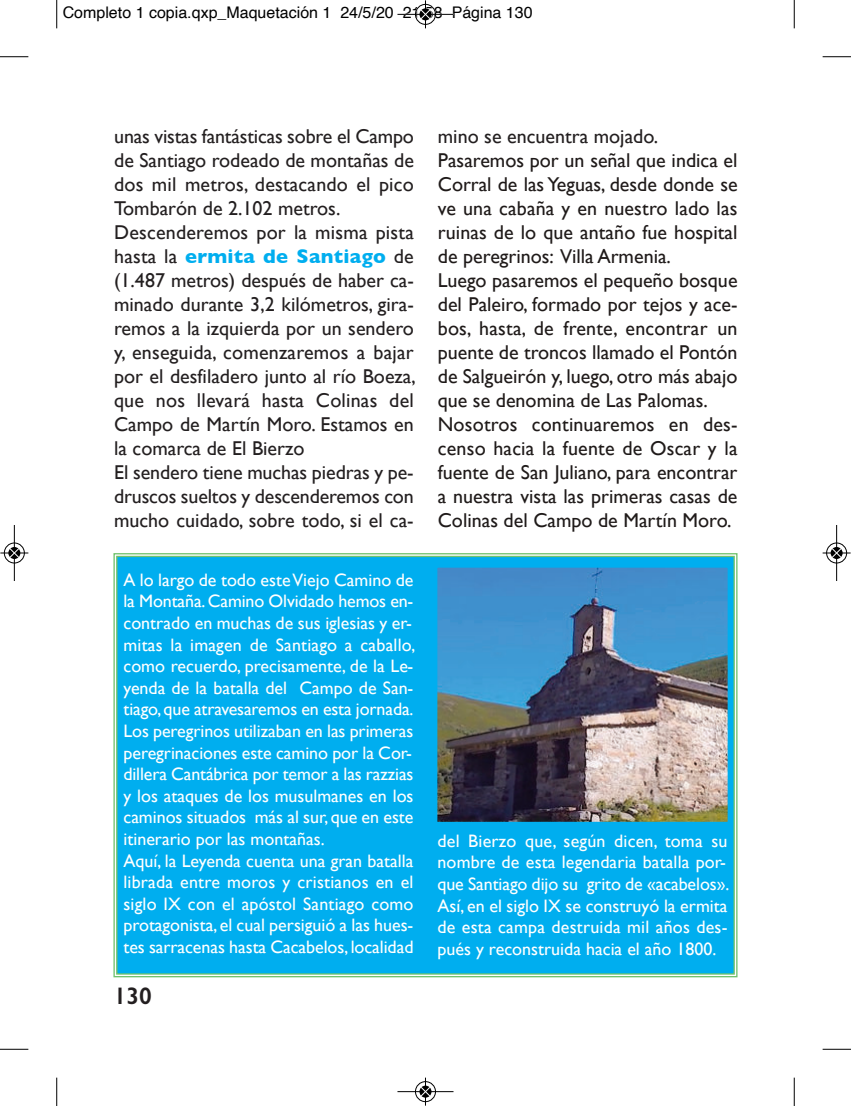
<style>
.page{position:relative;width:851px;height:1106px;background:#fff}
.page>*{position:absolute;margin:0;border:0;box-sizing:border-box;transform-origin:0 0}
.t1{font:600 24px "Gill Sans";color:#231f20}
.t2{font:20px/24px "Gill Sans";color:#231f20}
.t3{font:20px/24px "Gill Sans";color:#1f1a19}
.t4{font:18px/21.6px "Gill Sans";color:#fff}
.t5{font:16px "Helvetica";color:#000}
.s1{font-weight:700;color:#00aeef}
</style>
<div class="page">
<div style="left:113px;top:553px;width:625px;height:425px;background:#00aeef"></div>
<img style="left:438px;top:568px;width:288px;height:252px">
<div style="left:433px;top:563px;width:298px;height:262px;border:4px solid #00aeef"></div>
<svg style="left:56px;top:0;width:1px;height:28px"></svg>
<svg style="left:0;top:56px;width:28px;height:1px"></svg>
<svg style="left:793px;top:0;width:1px;height:28px"></svg>
<svg style="left:822px;top:56px;width:28px;height:1px"></svg>
<svg style="left:56px;top:1077px;width:1px;height:29px"></svg>
<svg style="left:0;top:1048px;width:28px;height:1px"></svg>
<svg style="left:793px;top:1077px;width:1px;height:29px"></svg>
<svg style="left:822px;top:1048px;width:28px;height:1px"></svg>
<div style="left:415px;top:4px;width:21px;height:21px;border:1px solid #fff;border-radius:50%"></div>
<hr style="left:397px;top:14px;width:56px;height:1px;background:#000">
<div style="left:415px;top:4px;width:20px;height:21px;border:1px solid #000;border-radius:50%"></div>
<svg style="left:420px;top:0;width:10px;height:28px"></svg>
<div style="left:415px;top:1081px;width:21px;height:21px;border:1px solid #fff;border-radius:50%"></div>
<hr style="left:397px;top:1091px;width:56px;height:1px;background:#000">
<div style="left:415px;top:1081px;width:20px;height:20px;border:1px solid #000;border-radius:50%"></div>
<svg style="left:420px;top:1077px;width:10px;height:28px"></svg>
<div style="left:4px;top:542px;width:21px;height:21px;border:1px solid #fff;border-radius:50%"></div>
<hr style="left:14px;top:525px;width:1px;height:56px;background:#000">
<div style="left:4px;top:543px;width:21px;height:20px;border:1px solid #000;border-radius:50%"></div>
<svg style="left:0;top:548px;width:28px;height:10px"></svg>
<div style="left:825px;top:542px;width:22px;height:21px;border:1px solid #fff;border-radius:50%"></div>
<hr style="left:836px;top:525px;width:1px;height:56px;background:#000">
<div style="left:826px;top:543px;width:20px;height:20px;border:1px solid #000;border-radius:50%"></div>
<svg style="left:822px;top:548px;width:28px;height:10px"></svg>
<p class="t5" style="left:63px;top:6px;width:471px">Completo 1 copia.qxp_Maquetación 1 24/5/20 21:58 Página 130</p>
<p class="t2" style="left:114px;top:125px;width:303px">unas vistas fantásticas sobre el Campo de Santiago rodeado de montañas de dos mil metros, destacando el pico Tombarón de 2.102 metros.<br>Descenderemos por la misma pista hasta la <span class="s1">ermita de Santiago</span> de (1.487 metros) después de haber ca&shy;minado durante 3,2 kilómetros, gira&shy;remos a la izquierda por un sendero y, enseguida, comenzaremos a bajar por el desfiladero junto al río Boeza, que nos llevará hasta Colinas del Campo de Martín Moro. Estamos en la comarca de El Bierzo<br>El sendero tiene muchas piedras y pe&shy;druscos sueltos y descenderemos con mucho cuidado, sobre todo, si el ca-</p>
<p class="t2" style="left:438px;top:125px;width:222px">mino se encuentra mojado.</p>
<p class="t3" style="left:437px;top:149px;width:301px">Pasaremos por un señal que indica el Corral de las Yeguas, desde donde se ve una cabaña y en nuestro lado las ruinas de lo que antaño fue hospital de peregrinos: Villa Armenia.<br>Luego pasaremos el pequeño bosque del Paleiro, formado por tejos y ace&shy;bos, hasta, de frente, encontrar un puente de troncos llamado el Pontón de Salgueirón y, luego, otro más abajo que se denomina de Las Palomas.<br>Nosotros continuaremos en des&shy;censo hacia la fuente de Oscar y la fuente de San Juliano, para encontrar a nuestra vista las primeras casas de Colinas del Campo de Martín Moro.</p>
<p class="t4" style="left:123px;top:570px;width:293px">A lo largo de todo este Viejo Camino de la Montaña. Camino Olvidado hemos en&shy;contrado en muchas de sus iglesias y er&shy;mitas la imagen de Santiago a caballo, como recuerdo, precisamente, de la Le&shy;yenda de la batalla del Campo de San&shy;tiago, que atravesaremos en esta jornada.<br>Los peregrinos utilizaban en las primeras peregrinaciones este camino por la Cor&shy;dillera Cantábrica por temor a las razzias y los ataques de los musulmanes en los caminos situados más al sur, que en este itinerario por las montañas.<br>Aquí, la Leyenda cuenta una gran batalla librada entre moros y cristianos en el siglo IX con el apóstol Santiago como protagonista, el cual persiguió a las hues&shy;tes sarracenas hasta Cacabelos, localidad</p>
<h1 class="t1" style="left:114px;top:987px;width:40px">130</h1>
<p class="t4" style="left:437px;top:831px;width:293px">del Bierzo que, según dicen, toma su nombre de esta legendaria batalla por&shy;que Santiago dijo su grito de «acabelos».<br>Así, en el siglo IX se construyó la ermita de esta campa destruida mil años des&shy;pués y reconstruida hacia el año 1800.</p>
</div>
